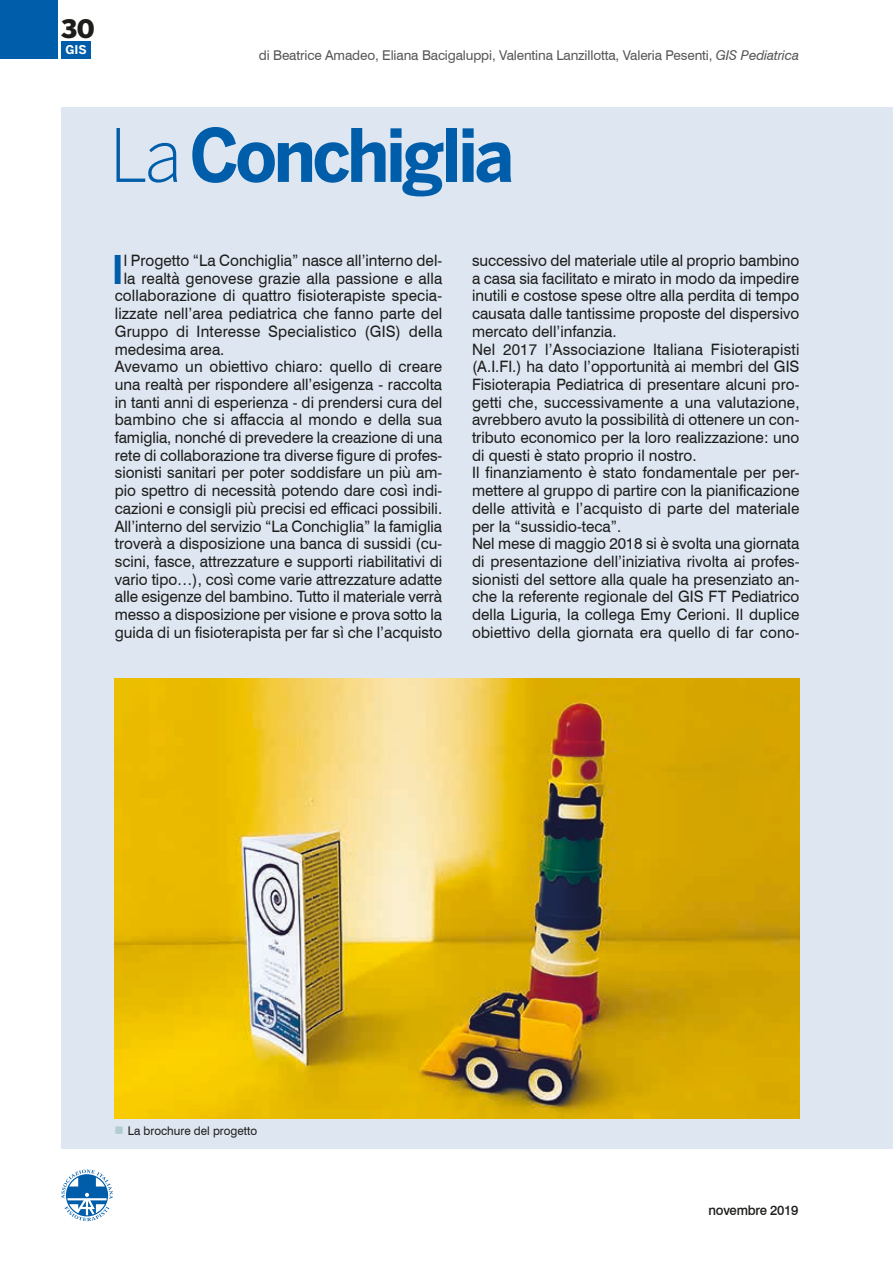
<style>
.page{position:relative;width:893px;height:1263px;background:#fff}
.page>*{position:absolute;margin:0;border:0;box-sizing:border-box;transform-origin:0 0}
.t1{font:700 72.9px "Benton Sans";letter-spacing:-.05em;color:#005da9;scale:.94 1}
.t2{font:700 40.35px "Swiss 721 BT";color:#005da9}
.t3{font:900 25.2px "Benton Sans";color:#1d1d1b}
.t4{font:15.75px/17.7px "Swiss 721 BT";color:#1d1d1b}
.t5{font:13.5px "Swiss 721 BT";letter-spacing:-.01em;color:#575756}
.t6{font:500 13.5px "Swiss 721 BT";letter-spacing:-.02em;color:#1d1d1b}
.t7{font:12px "Swiss 721 BT";color:#1d1d1b}
.t8{font:700 12px "Benton Sans";color:#fff}
.s1{font-style:italic}
.s2{font-weight:300}
</style>
<div class="page">
<div style="left:62px;top:107px;width:831px;height:1041px;background:#dde6f1"></div>
<svg style="left:61px;top:1169px;width:52px;height:52px"></svg>
<div style="left:0;top:0;width:57px;height:59px;background:#005da9"></div>
<div style="left:61px;top:41px;width:30px;height:18px;background:#005da9"></div>
<img style="left:115px;top:679px;width:684px;height:440px">
<h3 class="t3" style="left:61px;top:14px;width:35px">30</h3>
<p class="t8" style="left:65px;top:43px;width:23px">GIS</p>
<p class="t5" style="left:259px;top:47px;width:542px">di Beatrice Amadeo, Eliana Bacigaluppi, Valentina Lanzillotta, Valeria Pesenti, <span class="s1">GIS Pediatrica</span></p>
<h1 class="t1" style="left:110px;top:112px;width:432px"><span class="s2">La</span> Conchiglia</h1>
<h2 class="t2" style="left:112px;top:245px;width:14px">I</h2>
<p class="t4" style="left:124px;top:251px;width:320px">l Progetto “La Conchiglia” nasce all’interno del-</p>
<p class="t4" style="left:124px;top:269px;width:320px">la realtà genovese grazie alla passione e alla</p>
<p class="t4" style="left:115px;top:287px;width:329px">collaborazione di quattro fisioterapiste specia-</p>
<p class="t4" style="left:115px;top:305px;width:329px">lizzate nell’area pediatrica che fanno parte del</p>
<p class="t4" style="left:115px;top:322px;width:329px">Gruppo di Interesse Specialistico (GIS) della</p>
<p class="t4" style="left:115px;top:340px;width:111px">medesima area.</p>
<p class="t4" style="left:115px;top:358px;width:329px">Avevamo un obiettivo chiaro: quello di creare</p>
<p class="t4" style="left:115px;top:375px;width:329px">una realtà per rispondere all’esigenza - raccolta</p>
<p class="t4" style="left:115px;top:393px;width:329px">in tanti anni di esperienza - di prendersi cura del</p>
<p class="t4" style="left:115px;top:411px;width:329px">bambino che si affaccia al mondo e della sua</p>
<p class="t4" style="left:115px;top:428px;width:329px">famiglia, nonché di prevedere la creazione di una</p>
<p class="t4" style="left:115px;top:446px;width:329px">rete di collaborazione tra diverse figure di profes-</p>
<p class="t4" style="left:115px;top:464px;width:329px">sionisti sanitari per poter soddisfare un più am-</p>
<p class="t4" style="left:115px;top:482px;width:329px">pio spettro di necessità potendo dare così indi-</p>
<p class="t4" style="left:115px;top:499px;width:329px">cazioni e consigli più precisi ed efficaci possibili.</p>
<p class="t4" style="left:115px;top:517px;width:329px">All’interno del servizio “La Conchiglia” la famiglia</p>
<p class="t4" style="left:115px;top:535px;width:329px">troverà a disposizione una banca di sussidi (cu-</p>
<p class="t4" style="left:115px;top:552px;width:329px">scini, fasce, attrezzature e supporti riabilitativi di</p>
<p class="t4" style="left:115px;top:570px;width:329px">vario tipo…), così come varie attrezzature adatte</p>
<p class="t4" style="left:115px;top:588px;width:329px">alle esigenze del bambino. Tutto il materiale verrà</p>
<p class="t4" style="left:115px;top:605px;width:329px">messo a disposizione per visione e prova sotto la</p>
<p class="t4" style="left:115px;top:623px;width:329px">guida di un fisioterapista per far sì che l’acquisto</p>
<p class="t4" style="left:472px;top:251px;width:329px">successivo del materiale utile al proprio bambino a casa sia facilitato e mirato in modo da impedire inutili e costose spese oltre alla perdita di tempo causata dalle tantissime proposte del dispersivo mercato dell’infanzia.<br>Nel 2017 l’Associazione Italiana Fisioterapisti (A.I.FI.) ha dato l’opportunità ai membri del GIS Fisioterapia Pediatrica di presentare alcuni pro&shy;getti che, successivamente a una valutazione, avrebbero avuto la possibilità di ottenere un con&shy;tributo economico per la loro realizzazione: uno di questi è stato proprio il nostro.<br>Il finanziamento è stato fondamentale per per&shy;mettere al gruppo di partire con la pianificazione delle attività e l’acquisto di parte del materiale per la “sussidio-teca”.<br>Nel mese di maggio 2018 si è svolta una giornata di presentazione dell’iniziativa rivolta ai profes&shy;sionisti del settore alla quale ha presenziato an&shy;che la referente regionale del GIS FT Pediatrico della Liguria, la collega Emy Cerioni. Il duplice obiettivo della giornata era quello di far cono-</p>
<p class="t7" style="left:115px;top:1124px;width:144px"><sup>█</sup> La brochure del progetto</p>
<p class="t6" style="left:708px;top:1202px;width:92px">novembre 2019</p>
</div>
